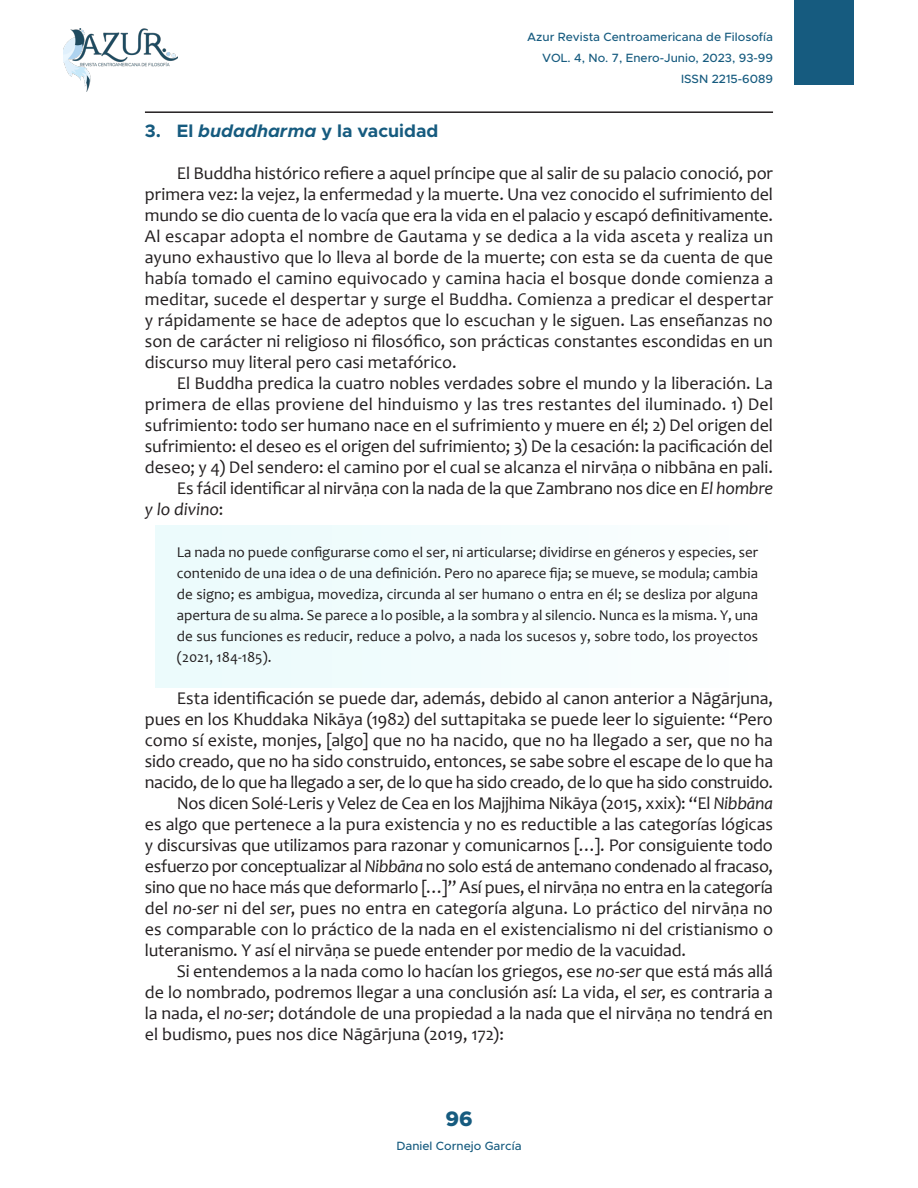
<style>
.page{position:relative;width:918px;height:1188px;background:#fff}
.page>*{position:absolute;margin:0;border:0;box-sizing:border-box;transform-origin:0 0}
.t1{font:800 21px "Metropolis";color:#165b7f}
.Cuerpo_de_texto_inic{font:18px/21px "Candara";letter-spacing:-.005em;color:#231f20;text-align:justify}
.t2{font:700 18px "Metropolis";color:#165b7f}
.Cita_dentro_de_texto{font:15px/21px "Candara";color:#231f20;text-align:justify}
.Info_Revista{font:500 12px "Metropolis";color:#165b7f}
.s1{font-style:italic}
.s2{font-family:"Calibri"}
</style>
<div class="page">
<div style="left:794px;top:0;width:60px;height:85px;background:#165b7f"></div>
<img style="left:64px;top:29px;width:113px;height:62px">
<hr style="left:145px;top:111px;width:628px;height:2px;background:#231f20">
<div style="left:156px;top:525px;width:617px;height:163px;background:#f2fcfd"></div>
<p class="Info_Revista" style="left:527px;top:29px;width:247px">Azur Revista Centroamericana de Filosofía</p>
<p class="Info_Revista" style="left:542px;top:50px;width:233px">VOL. 4, No. 7, Enero-Junio, 2023, 93-99</p>
<p class="Info_Revista" style="left:681px;top:71px;width:93px">ISSN 2215-6089</p>
<p class="t2" style="left:145px;top:120px;width:295px">3. El <span class="s1">budadharma</span> y la vacuidad</p>
<p class="Cuerpo_de_texto_inic" style="left:145px;top:163px;width:630px;text-indent:32px">El Buddha histórico refiere a aquel príncipe que al salir de su palacio conoció, por primera vez: la vejez, la enfermedad y la muerte. Una vez conocido el sufrimiento del mundo se dio cuenta de lo vacía que era la vida en el palacio y escapó definitivamente.<br>Al escapar adopta el nombre de Gautama y se dedica a la vida asceta y realiza un ayuno exhaustivo que lo lleva al borde de la muerte; con esta se da cuenta de que había tomado el camino equivocado y camina hacia el bosque donde comienza a meditar, sucede el despertar y surge el Buddha. Comienza a predicar el despertar y rápidamente se hace de adeptos que lo escuchan y le siguen. Las enseñanzas no son de carácter ni religioso ni filosófico, son prácticas constantes escondidas en un discurso muy literal pero casi metafórico.</p>
<p class="Cuerpo_de_texto_inic" style="left:145px;top:373px;width:630px;text-indent:32px">El Buddha predica la cuatro nobles verdades sobre el mundo y la liberación. La primera de ellas proviene del hinduismo y las tres restantes del iluminado. 1) Del sufrimiento: todo ser humano nace en el sufrimiento y muere en él; 2) Del origen del sufrimiento: el deseo es el origen del sufrimiento; 3) De la cesación: la pacificación del deseo; y 4) Del sendero: el camino por el cual se alcanza el nirvā<span class="s2">ṇ</span>a o nibbāna en pali.</p>
<p class="Cuerpo_de_texto_inic" style="left:145px;top:478px;width:630px;text-indent:32px">Es fácil identificar al nirvā<span class="s2">ṇ</span>a con la nada de la que Zambrano nos dice en <span class="s1">El hombre y lo divino</span>:</p>
<p class="Cita_dentro_de_texto" style="left:177px;top:542px;width:583px">La nada no puede configurarse como el ser, ni articularse; dividirse en géneros y especies, ser contenido de una idea o de una definición. Pero no aparece fija; se mueve, se modula; cambia de signo; es ambigua, movediza, circunda al ser humano o entra en él; se desliza por alguna apertura de su alma. Se parece a lo posible, a la sombra y al silencio. Nunca es la misma. Y, una de sus funciones es reducir, reduce a polvo, a nada los sucesos y, sobre todo, los proyectos (2021, 184-185).</p>
<p class="Cuerpo_de_texto_inic" style="left:145px;top:688px;width:630px;text-indent:32px">Esta identificación se puede dar, además, debido al canon anterior a Nāgārjuna, pues en los Khuddaka Nikāya (1982) del suttapitaka se puede leer lo siguiente: “Pero como sí existe, monjes, [algo] que no ha nacido, que no ha llegado a ser, que no ha sido creado, que no ha sido construido, entonces, se sabe sobre el escape de lo que ha nacido, de lo que ha llegado a ser, de lo que ha sido creado, de lo que ha sido construido.</p>
<p class="Cuerpo_de_texto_inic" style="left:145px;top:793px;width:630px;text-indent:32px">Nos dicen Solé-Leris y Velez de Cea en los Majjhima Nikāya (2015, xxix): “El <span class="s1">Nibbāna </span>es algo que pertenece a la pura existencia y no es reductible a las categorías lógicas y discursivas que utilizamos para razonar y comunicarnos […]. Por consiguiente todo esfuerzo por conceptualizar al <span class="s1">Nibbāna</span> no solo está de antemano condenado al fracaso, sino que no hace más que deformarlo […]” Así pues, el nirvā<span class="s2">ṇ</span>a no entra en la categoría del <span class="s1">no-ser</span> ni del <span class="s1">ser</span>, pues no entra en categoría alguna. Lo práctico del nirvā<span class="s2">ṇ</span>a no es comparable con lo práctico de la nada en el existencialismo ni del cristianismo o luteranismo. Y así el nirvā<span class="s2">ṇ</span>a se puede entender por medio de la vacuidad.</p>
<p class="Cuerpo_de_texto_inic" style="left:145px;top:961px;width:630px;text-indent:32px">Si entendemos a la nada como lo hacían los griegos, ese <span class="s1">no-ser</span> que está más allá de lo nombrado, podremos llegar a una conclusión así: La vida, el <span class="s1">ser</span>, es contraria a la nada, el <span class="s1">no-ser</span>; dotándole de una propiedad a la nada que el nirvā<span class="s2">ṇ</span>a no tendrá en el budismo, pues nos dice Nāgārjuna (2019, 172):</p>
<p class="t1" style="left:445px;top:1105px;width:29px">96</p>
<p class="Info_Revista" style="left:396px;top:1138px;width:127px">Daniel Cornejo García</p>
</div>
